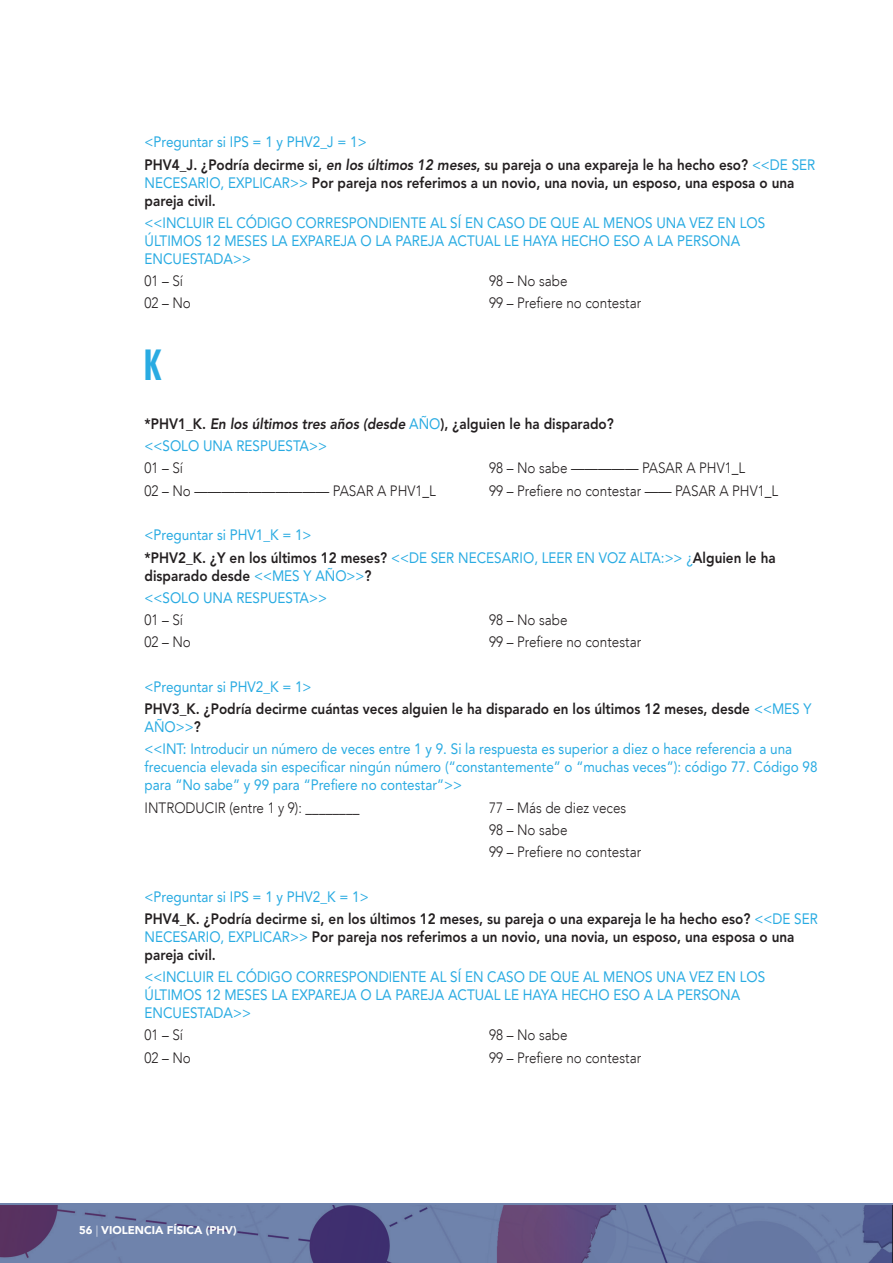
<style>
.page{position:relative;width:893px;height:1263px;background:#fff}
.page>*{position:absolute;margin:0;border:0;box-sizing:border-box;transform-origin:0 0}
.Giogio_sans{font:700 45px "Giorgio Sans";color:#29abe2}
._07_body{font:15px/18px "Avenir LT Std";color:#29abe2;scale:.9 1}
._07_body-2{font:800 15px/18px "Avenir LT Std";color:#231f20;scale:.9 1}
.Body_split{font:300 15px "Avenir LT Std";color:#231f20;scale:.9 1}
.t1{font:900 11.25px "Avenir";color:#fff}
.s1{font-style:italic}
.s2{font-weight:400;color:#29abe2}
.s3{font-weight:300}
</style>
<div class="page">
<svg style="left:0;top:1203px;width:893px;height:60px;fill:#6e81aa"></svg>
<p class="_07_body" style="left:145px;top:133px;width:248px">&lt;Preguntar si IPS = 1 y PHV2_J = 1&gt;</p>
<p class="_07_body-2" style="left:145px;top:155px;width:747px">PHV4_J. ¿Podría decirme si, <span class="s1">en los últimos 12 meses</span>, su pareja o una expareja le ha hecho eso? <span class="s2">&lt;&lt;DE SER<br>NECESARIO, EXPLICAR&gt;&gt;</span> Por pareja nos referimos a un novio, una novia, un esposo, una esposa o una pareja civil.</p>
<p class="_07_body" style="left:145px;top:214px;width:691px">&lt;&lt;INCLUIR EL CÓDIGO CORRESPONDIENTE AL SÍ EN CASO DE QUE AL MENOS UNA VEZ EN LOS<br>ÚLTIMOS 12 MESES LA EXPAREJA O LA PAREJA ACTUAL LE HAYA HECHO ESO A LA PERSONA<br>ENCUESTADA&gt;&gt;</p>
<p class="Body_split" style="left:145px;top:272px;width:44px">01 – Sí</p>
<p class="Body_split" style="left:145px;top:294px;width:53px">02 – No</p>
<p class="Body_split" style="left:489px;top:272px;width:89px">98 – No sabe</p>
<p class="Body_split" style="left:489px;top:294px;width:170px">99 – Prefiere no contestar</p>
<p class="Giogio_sans" style="left:145px;top:342px;width:19px">K</p>
<p class="_07_body-2" style="left:145px;top:415px;width:523px">*PHV1_K. <span class="s1">En los últimos tres años (desde</span> <span class="s2">AÑO</span>), ¿alguien le ha disparado?</p>
<p class="_07_body" style="left:145px;top:437px;width:204px">&lt;&lt;SOLO UNA RESPUESTA&gt;&gt;</p>
<p class="Body_split" style="left:145px;top:459px;width:44px">01 – Sí</p>
<p class="Body_split" style="left:145px;top:482px;width:325px">02 – No —————————— PASAR A PHV1_L</p>
<p class="Body_split" style="left:489px;top:459px;width:286px">98 – No sabe ————— PASAR A PHV1_L</p>
<p class="Body_split" style="left:489px;top:482px;width:323px">99 – Prefiere no contestar —— PASAR A PHV1_L</p>
<p class="_07_body" style="left:145px;top:526px;width:187px">&lt;Preguntar si PHV1_K = 1&gt;</p>
<p class="_07_body-2" style="left:145px;top:548px;width:703px">*PHV2_K. ¿Y en los últimos 12 meses? <span class="s2">&lt;&lt;DE SER NECESARIO, LEER EN VOZ ALTA:&gt;&gt; ¿</span>Alguien le ha disparado desde <span class="s2">&lt;&lt;MES Y AÑO&gt;&gt;</span>?</p>
<p class="_07_body" style="left:145px;top:589px;width:204px">&lt;&lt;SOLO UNA RESPUESTA&gt;&gt;</p>
<p class="Body_split" style="left:145px;top:611px;width:44px">01 – Sí</p>
<p class="Body_split" style="left:145px;top:633px;width:53px">02 – No</p>
<p class="Body_split" style="left:489px;top:611px;width:89px">98 – No sabe</p>
<p class="Body_split" style="left:489px;top:633px;width:170px">99 – Prefiere no contestar</p>
<p class="_07_body" style="left:145px;top:678px;width:187px">&lt;Preguntar si PHV2_K = 1&gt;</p>
<p class="_07_body-2" style="left:145px;top:700px;width:743px">PHV3_K. ¿Podría decirme cuántas veces alguien le ha disparado en los últimos 12 meses, desde <span class="s2">&lt;&lt;MES Y<br>AÑO&gt;&gt;</span>?</p>
<p class="_07_body" style="left:145px;top:740px;width:749px">&lt;&lt;INT: Introducir un número de veces entre 1 y 9. Si la respuesta es superior a diez o hace referencia a una frecuencia elevada sin especificar ningún número (“constantemente” o “muchas veces”): código 77. Código 98 para “No sabe” y 99 para “Prefiere no contestar”&gt;&gt;</p>
<p class="Body_split" style="left:145px;top:798px;width:240px">INTRODUCIR (entre 1 y 9): ________</p>
<p class="Body_split" style="left:489px;top:798px;width:154px">77 – Más de diez veces</p>
<p class="Body_split" style="left:489px;top:821px;width:89px">98 – No sabe</p>
<p class="Body_split" style="left:489px;top:843px;width:170px">99 – Prefiere no contestar</p>
<p class="_07_body" style="left:145px;top:887px;width:250px">&lt;Preguntar si IPS = 1 y PHV2_K = 1&gt;</p>
<p class="_07_body-2" style="left:145px;top:910px;width:750px">PHV4_K. ¿Podría decirme si, en los últimos 12 meses, su pareja o una expareja le ha hecho eso? <span class="s2">&lt;&lt;DE SER<br>NECESARIO, EXPLICAR&gt;&gt;</span> Por pareja nos referimos a un novio, una novia, un esposo, una esposa o una pareja civil.</p>
<p class="_07_body" style="left:145px;top:968px;width:691px">&lt;&lt;INCLUIR EL CÓDIGO CORRESPONDIENTE AL SÍ EN CASO DE QUE AL MENOS UNA VEZ EN LOS<br>ÚLTIMOS 12 MESES LA EXPAREJA O LA PAREJA ACTUAL LE HAYA HECHO ESO A LA PERSONA<br>ENCUESTADA&gt;&gt;</p>
<p class="Body_split" style="left:145px;top:1026px;width:44px">01 – Sí</p>
<p class="Body_split" style="left:145px;top:1048px;width:53px">02 – No</p>
<p class="Body_split" style="left:489px;top:1026px;width:89px">98 – No sabe</p>
<p class="Body_split" style="left:489px;top:1048px;width:170px">99 – Prefiere no contestar</p>
<p class="t1" style="left:79px;top:1220px;width:159px">56 <span class="s3">|</span> VIOLENCIA FÍSICA (PHV)</p>
</div>
